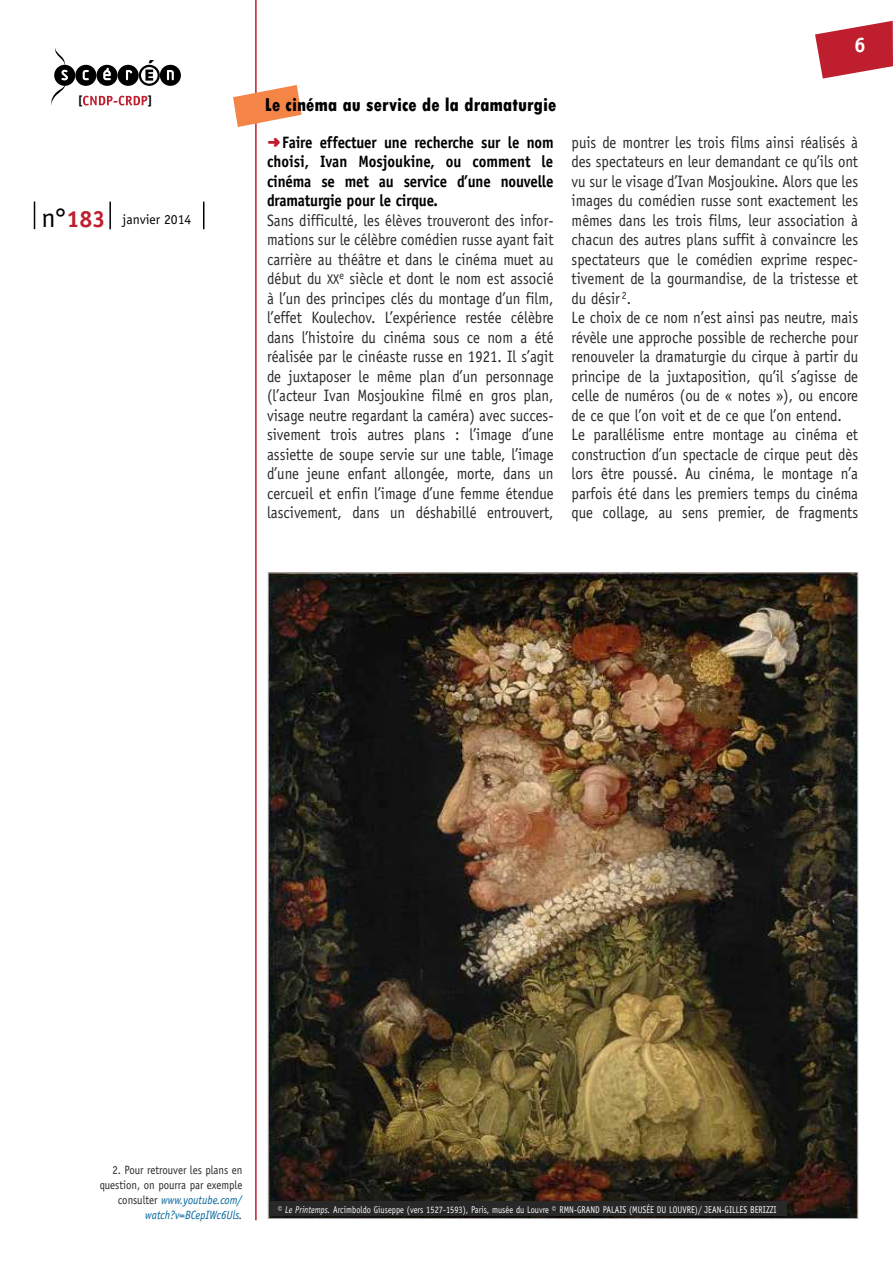
<style>
.page{position:relative;width:893px;height:1263px;background:#fff}
.page>*{position:absolute;margin:0;border:0;box-sizing:border-box;transform-origin:0 0}
.t1{font:700 21px "Officina Sans";color:#fff}
.t2{font:800 condensed 19.5px "Tw Cen";color:#000}
.t3{font:16.5px/19.5px "Officina Sans";color:#292829;text-align:justify;scale:.9 1}
.t4{font:700 16.5px/19.5px "Officina Sans";letter-spacing:-.01em;color:#000;text-align:justify;scale:.9 1}
.t5{font:13.65px "Officina Sans";color:#000}
.t6{font:12px/15px "Officina Sans Std";color:#292829;text-align:right;scale:.9 1}
.t7{font:700 12px "Officina Sans Std";color:#000}
.t8{font:9.75px "Officina Sans Std";letter-spacing:.005em;color:#fff;scale:.85 1}
.s1{font-size:27.3px}
.s2{font-weight:700;font-size:23.4px;color:#be1e2d}
.s3{font-family:"Distro Bats";font-weight:400;font-size:15px;color:#be1e2d}
.s4{font-family:"Officina Sans Book SC850";font-size:14.1px}
.s5{font-style:italic;color:#00659d}
.s6{font-style:italic}
</style>
<div class="page">
<svg style="left:815px;top:21px;width:78px;height:58px"></svg>
<hr style="left:255px;top:0;width:2px;height:1220px;background:#be1e2d">
<svg style="left:203px;top:202px;width:1px;height:27px"></svg>
<svg style="left:34px;top:201px;width:1px;height:28px"></svg>
<hr style="left:109px;top:202px;width:2px;height:27px;background:#000">
<svg style="left:51px;top:48px;width:130px;height:57px"></svg>
<img style="left:270px;top:574px;width:586px;height:643px">
<div style="left:269px;top:1202px;width:518px;height:14px;background:#292829"></div>
<svg style="left:233px;top:85px;width:69px;height:42px"></svg>
<p class="t7" style="left:78px;top:92px;width:7px">[</p>
<p class="t7" style="left:147px;top:92px;width:7px">]</p>
<p class="t5" style="left:42px;top:212px;width:151px"><span class="s1">n°</span><span class="s2">183</span> janvier 2014</p>
<p class="t1" style="left:854px;top:32px;width:13px">6</p>
<p class="t2" style="left:265px;top:93px;width:293px">Le cinéma au service de la dramaturgie</p>
<p class="t4" style="left:267px;top:132px;width:320px"><span class="s3">b</span>Faire effectuer une recherche sur le nom choisi, Ivan Mosjoukine, ou comment le cinéma se met au service d’une nouvelle dramaturgie pour le cirque.</p>
<p class="t3" style="left:267px;top:210px;width:320px">Sans difficulté, les élèves trouveront des infor&shy;mations sur le célèbre comédien russe ayant fait carrière au théâtre et dans le cinéma muet au début du <span class="s4">xx</span><sup>e</sup> siècle et dont le nom est associé à l’un des principes clés du montage d’un film, l’effet Koulechov. L’expérience restée célèbre dans l’histoire du cinéma sous ce nom a été réalisée par le cinéaste russe en 1921. Il s’agit de juxtaposer le même plan d’un personnage (l’acteur Ivan Mosjoukine filmé en gros plan, visage neutre regardant la caméra) avec succes&shy;sivement trois autres plans : l’image d’une assiette de soupe servie sur une table, l’image d’une jeune enfant allongée, morte, dans un cercueil et enfin l’image d’une femme étendue lascivement, dans un déshabillé entrouvert,</p>
<p class="t3" style="left:572px;top:132px;width:320px;text-align:left">puis de montrer les trois films ainsi réalisés à des spectateurs en leur demandant ce qu’ils ont vu sur le visage d’Ivan Mosjoukine. Alors que les images du comédien russe sont exactement les mêmes dans les trois films, leur association à chacun des autres plans suffit à convaincre les spectateurs que le comédien exprime respec&shy;tivement de la gourmandise, de la tristesse et du désir <sup>2</sup>.<br>Le choix de ce nom n’est ainsi pas neutre, mais révèle une approche possible de recherche pour renouveler la dramaturgie du cirque à partir du principe de la juxtaposition, qu’il s’agisse de celle de numéros (ou de « notes »), ou encore de ce que l’on voit et de ce que l’on entend.<br>Le parallélisme entre montage au cinéma et construction d’un spectacle de cirque peut dès lors être poussé. Au cinéma, le montage n’a parfois été dans les premiers temps du cinéma que collage, au sens premier, de fragments</p>
<p class="t6" style="left:100px;top:1162px;width:160px">2. Pour retrouver les plans en question, on pourra par exemple consulter <span class="s5">www.youtube.com/ watch?v=BCepIWc6Uls</span><span class="s6">.</span></p>
<p class="t8" style="left:278px;top:1203px;width:588px">© <span class="s6">Le Printemps.</span> Arcimboldo Giuseppe (vers 1527-1593), Paris, musée du Louvre © RMN-GRAND PALAIS (MUSÉE DU LOUVRE)/ JEAN-GILLES BERIZZI</p>
</div>
